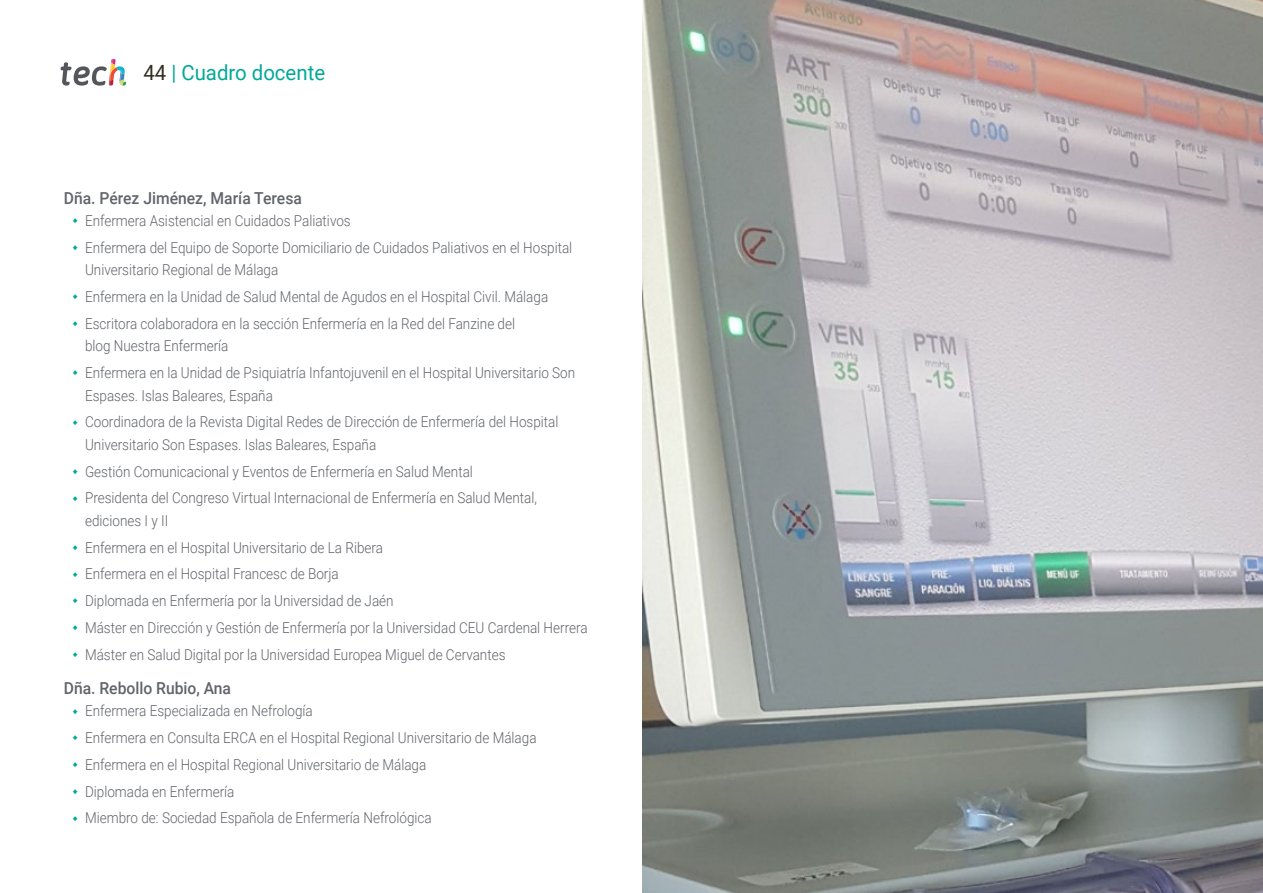
<style>
.page{position:relative;width:1263px;height:893px;background:#fff}
.page>*{position:absolute;margin:0;border:0;box-sizing:border-box;transform-origin:0 0}
.t1{font:21px "Roboto";color:#00a996}
.t2{font:500 16.5px "Roboto";color:#61646a;scale:.95 1}
.t3{font:300 15px/26.7px "Roboto";color:#61646a;scale:.9 1}
.s1{color:#312e20}
</style>
<div class="page">
<img style="left:642px;top:0;width:621px;height:893px">
<svg style="left:61px;top:59px;width:65px;height:27px"></svg>
<h1 class="t1" style="left:144px;top:57px;width:183px"><span class="s1">44</span> | Cuadro docente</h1>
<p class="t2" style="left:64px;top:186px;width:252px">Dña. Pérez Jiménez, María Teresa</p>
<p class="t3" style="left:85px;top:207px;width:543px">Enfermera Asistencial en Cuidados Paliativos<br>Enfermera del Equipo de Soporte Domiciliario de Cuidados Paliativos en el Hospital</p>
<p class="t3" style="left:85px;top:256px;width:516px">Universitario Regional de Málaga<br>Enfermera en la Unidad de Salud Mental de Agudos en el Hospital Civil. Málaga<br>Escritora colaboradora en la sección Enfermería en la Red del Fanzine del</p>
<p class="t3" style="left:85px;top:332px;width:546px">blog Nuestra Enfermería<br>Enfermera en la Unidad de Psiquiatría Infantojuvenil en el Hospital Universitario Son</p>
<p class="t3" style="left:85px;top:381px;width:528px">Espases. Islas Baleares, España<br>Coordinadora de la Revista Digital Redes de Dirección de Enfermería del Hospital</p>
<p class="t3" style="left:85px;top:431px;width:504px">Universitario Son Espases. Islas Baleares, España<br>Gestión Comunicacional y Eventos de Enfermería en Salud Mental<br>Presidenta del Congreso Virtual Internacional de Enfermería en Salud Mental,</p>
<p class="t3" style="left:85px;top:507px;width:560px">ediciones I y II<br>Enfermera en el Hospital Universitario de La Ribera<br>Enfermera en el Hospital Francesc de Borja<br>Diplomada en Enfermería por la Universidad de Jaén<br>Máster en Dirección y Gestión de Enfermería por la Universidad CEU Cardenal Herrera Máster en Salud Digital por la Universidad Europea Miguel de Cervantes</p>
<p class="t2" style="left:64px;top:676px;width:178px">Dña. Rebollo Rubio, Ana</p>
<p class="t3" style="left:85px;top:697px;width:503px">Enfermera Especializada en Nefrología<br>Enfermera en Consulta ERCA en el Hospital Regional Universitario de Málaga Enfermera en el Hospital Regional Universitario de Málaga<br>Diplomada en Enfermería<br>Miembro de: Sociedad Española de Enfermería Nefrológica</p>
</div>
